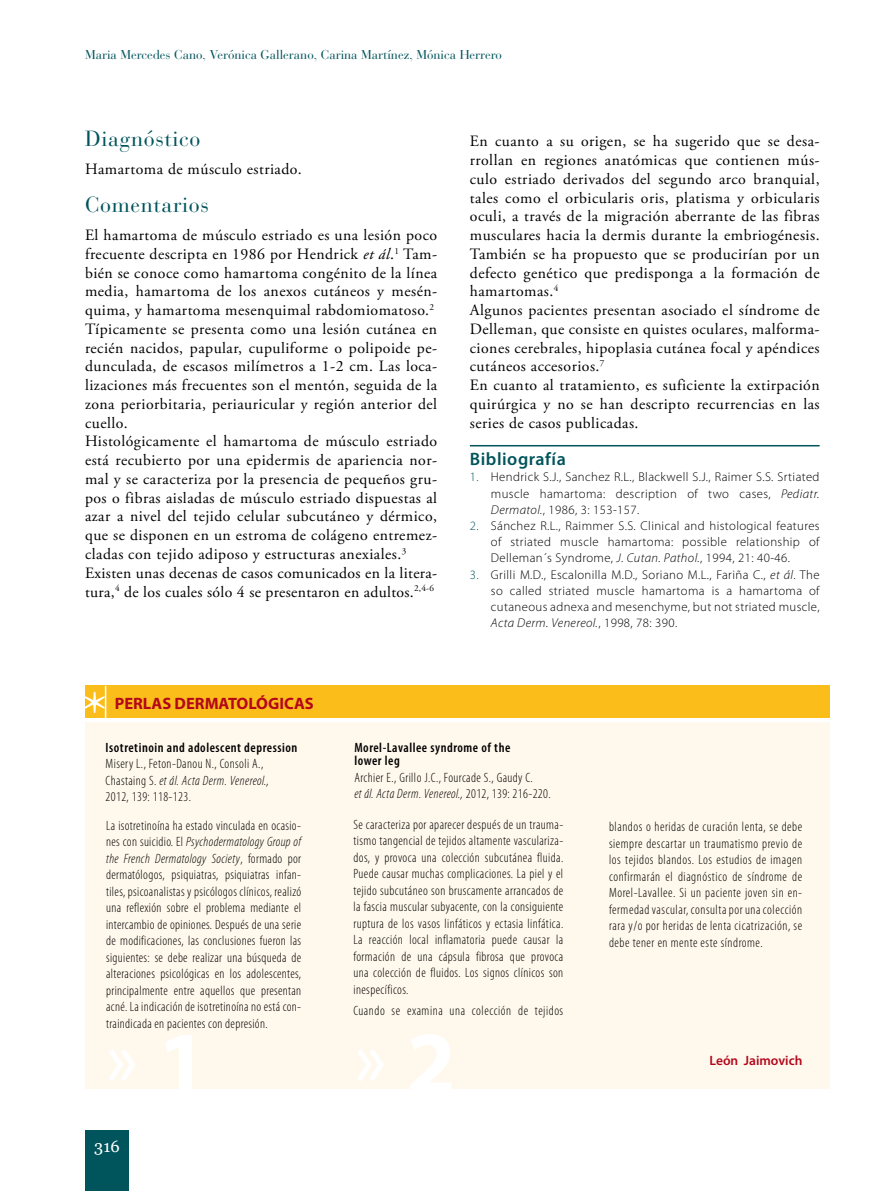
<style>
.page{position:relative;width:893px;height:1191px;background:#fff}
.page>*{position:absolute;margin:0;border:0;box-sizing:border-box;transform-origin:0 0}
.t1{font:21.75px "Bauer Bodoni";letter-spacing:.03em;color:#00545b}
.t2{font:600 18px "Myriad Pro";letter-spacing:.03em;color:#00545b}
.t3{font:700 16.5px "Myriad Pro";color:#b3071b}
.t4{font:16.5px "Georgia";color:#fff}
.t5{font:15.75px/18.8px "Adobe Garamond Pro";letter-spacing:.03em;color:#000}
.t6{font:300 condensed 13.5px/16.5px "Myriad Pro";letter-spacing:.03em;color:#000;text-align:justify}
.t7{font:600 condensed 13.5px/13.5px "Myriad Pro";letter-spacing:.04em;color:#000}
.t8{font:600 13.5px "Myriad Pro";color:#b3071b}
.t9{font:300 12.75px/16.2px "Myriad Pro";letter-spacing:.03em;color:#000;text-align:justify}
.t10{font:12.75px "Bauer Bodoni";letter-spacing:-.01em;color:#00545b}
.s1{font-style:italic}
.s2{color:#00545b}
</style>
<div class="page">
<div style="left:85px;top:1130px;width:44px;height:61px;background:#00545b"></div>
<hr style="left:470px;top:445px;width:350px;height:1px;background:#00545b">
<div style="left:85px;top:722px;width:744px;height:367px;background:#fff9ed"></div>
<div style="left:85px;top:686px;width:744px;height:32px;background:#fbbd1a"></div>
<svg style="left:85px;top:691px;width:20px;height:22px"></svg>
<hr style="left:105px;top:686px;width:1px;height:34px;background:#fff">
<p class="t10" style="left:85px;top:47px;width:422px">Lucí Capelli, María Marcela Lusti , Graciela Car bajal, Miguel Ángel Mazzini</p>
<p class="t10" style="left:85px;top:47px;width:418px">Maria Mercedes Cano, Verónica Gallerano, Carina Martínez, Mónica Herrero</p>
<h1 class="t1" style="left:85px;top:126px;width:117px">Diagnóstico</h1>
<p class="t5" style="left:85px;top:161px;width:218px">Hamartoma de músculo estriado.</p>
<h1 class="t1" style="left:85px;top:191px;width:125px">Comentarios</h1>
<p class="t5" style="left:85px;top:226px;width:354px">El hamartoma de músculo estriado es una lesión poco frecuente descripta en 1986 por Hendrick <span class="s1">et ál</span>.<sup>1</sup> Tam&shy;bién se conoce como hamartoma congénito de la línea media, hamartoma de los anexos cutáneos y mesén&shy;quima, y hamartoma mesenquimal rabdomiomatoso.<sup>2<br></sup>Típicamente se presenta como una lesión cutánea en recién nacidos, papular, cupuliforme o polipoide pe&shy;dunculada, de escasos milímetros a 1-2 cm. Las loca&shy;lizaciones más frecuentes son el mentón, seguida de la zona periorbitaria, periauricular y región anterior del cuello.<br>Histológicamente el hamartoma de músculo estriado está recubierto por una epidermis de apariencia nor&shy;mal y se caracteriza por la presencia de pequeños gru&shy;pos o fibras aisladas de músculo estriado dispuestas al azar a nivel del tejido celular subcutáneo y dérmico, que se disponen en un estroma de colágeno entremez&shy;cladas con tejido adiposo y estructuras anexiales.<sup>3<br></sup>Existen unas decenas de casos comunicados en la litera&shy;tura,<sup>4</sup> de los cuales sólo 4 se presentaron en adultos.<sup>2,4-6</sup></p>
<p class="t3" style="left:115px;top:692px;width:200px">PERLAS DERMATOLÓGICAS</p>
<p class="t5" style="left:470px;top:133px;width:351px">En cuanto a su origen, se ha sugerido que se desa&shy;rrollan en regiones anatómicas que contienen mús&shy;culo estriado derivados del segundo arco branquial, tales como el orbicularis oris, platisma y orbicularis oculi, a través de la migración aberrante de las fibras musculares hacia la dermis durante la embriogénesis.<br>También se ha propuesto que se producirían por un defecto genético que predisponga a la formación de hamartomas.<sup>4<br></sup>Algunos pacientes presentan asociado el síndrome de Delleman, que consiste en quistes oculares, malforma&shy;ciones cerebrales, hipoplasia cutánea focal y apéndices cutáneos accesorios.<sup>7<br></sup>En cuanto al tratamiento, es suficiente la extirpación quirúrgica y no se han descripto recurrencias en las series de casos publicadas.</p>
<p class="t2" style="left:470px;top:448px;width:97px">Bibliografía</p>
<p class="t9" style="left:491px;top:469px;width:330px;text-indent:-21px"><span class="s2">1.</span> Hendrick S.J., Sanchez R.L., Blackwell S.J., Raimer S.S. Srtiated muscle hamartoma: description of two cases, <span class="s1">Pediatr.<br>Dermatol.</span>, 1986, 3: 153-157.</p>
<p class="t9" style="left:491px;top:517px;width:330px;text-indent:-21px"><span class="s2">2.</span> Sánchez R.L., Raimmer S.S. Clinical and histological features of striated muscle hamartoma: possible relationship of Delleman´s Syndrome, <span class="s1">J. Cutan. Pathol.</span>, 1994, 21: 40-46.</p>
<p class="t9" style="left:491px;top:566px;width:330px;text-indent:-21px"><span class="s2">3.</span> Grilli M.D., Escalonilla M.D., Soriano M.L., Fariña C., <span class="s1">et ál</span>. The so called striated muscle hamartoma is a hamartoma of cutaneous adnexa and mesenchyme, but not striated muscle, <span class="s1">Acta Derm. Venereol.</span>, 1998, 78: 390.</p>
<p class="t7" style="left:106px;top:740px;width:193px">Isotretinoin and adolescent depression</p>
<p class="t6" style="left:106px;top:755px;width:165px;text-align:left">Misery L., Feton-Danou N., Consoli A.,<br>Chastaing S. <span class="s1">et ál. Acta Derm. Venereol.,<br></span>2012, 139: 118-123.</p>
<p class="t6" style="left:106px;top:817px;width:197px">La isotretinoína ha estado vinculada en ocasio&shy;nes con suicidio. El <span class="s1">Psychodermatology Group of the French Dermatology Society</span>, formado por dermatólogos, psiquiatras, psiquiatras infan&shy;tiles, psicoanalistas y psicólogos clínicos, realizó una reflexión sobre el problema mediante el intercambio de opiniones. Después de una serie de modificaciones, las conclusiones fueron las siguientes: se debe realizar una búsqueda de alteraciones psicológicas en los adolescentes, principalmente entre aquellos que presentan acné. La indicación de isotretinoína no está con&shy;traindicada en pacientes con depresión.</p>
<p class="t4" style="left:94px;top:1136px;width:27px">316</p>
<p class="t7" style="left:354px;top:740px;width:158px">Morel-Lavallee syndrome of the lower leg</p>
<p class="t6" style="left:354px;top:769px;width:198px">Archier E., Grillo J.C., Fourcade S., Gaudy C.<br><span class="s1">et ál. Acta Derm. Venereol.,</span> 2012, 139: 216-220.</p>
<p class="t6" style="left:353px;top:816px;width:211px">Se caracteriza por aparecer después de un trauma&shy;tismo tangencial de tejidos altamente vasculariza&shy;dos, y provoca una colección subcutánea fluida.<br>Puede causar muchas complicaciones. La piel y el tejido subcutáneo son bruscamente arrancados de la fascia muscular subyacente, con la consiguiente ruptura de los vasos linfáticos y ectasia linfática.<br>La reacción local inflamatoria puede causar la formación de una cápsula fibrosa que provoca una colección de fluidos. Los signos clínicos son inespecíficos.</p>
<p class="t6" style="left:353px;top:1002px;width:211px">Cuando se examina una colección de tejidos</p>
<p class="t6" style="left:609px;top:818px;width:195px">blandos o heridas de curación lenta, se debe siempre descartar un traumatismo previo de los tejidos blandos. Los estudios de imagen confirmarán el diagnóstico de síndrome de Morel-Lavallee. Si un paciente joven sin en&shy;fermedad vascular, consulta por una colección rara y/o por heridas de lenta cicatrización, se debe tener en mente este síndrome.</p>
<p class="t8" style="left:709px;top:1052px;width:95px">León Jaimovich</p>
</div>
